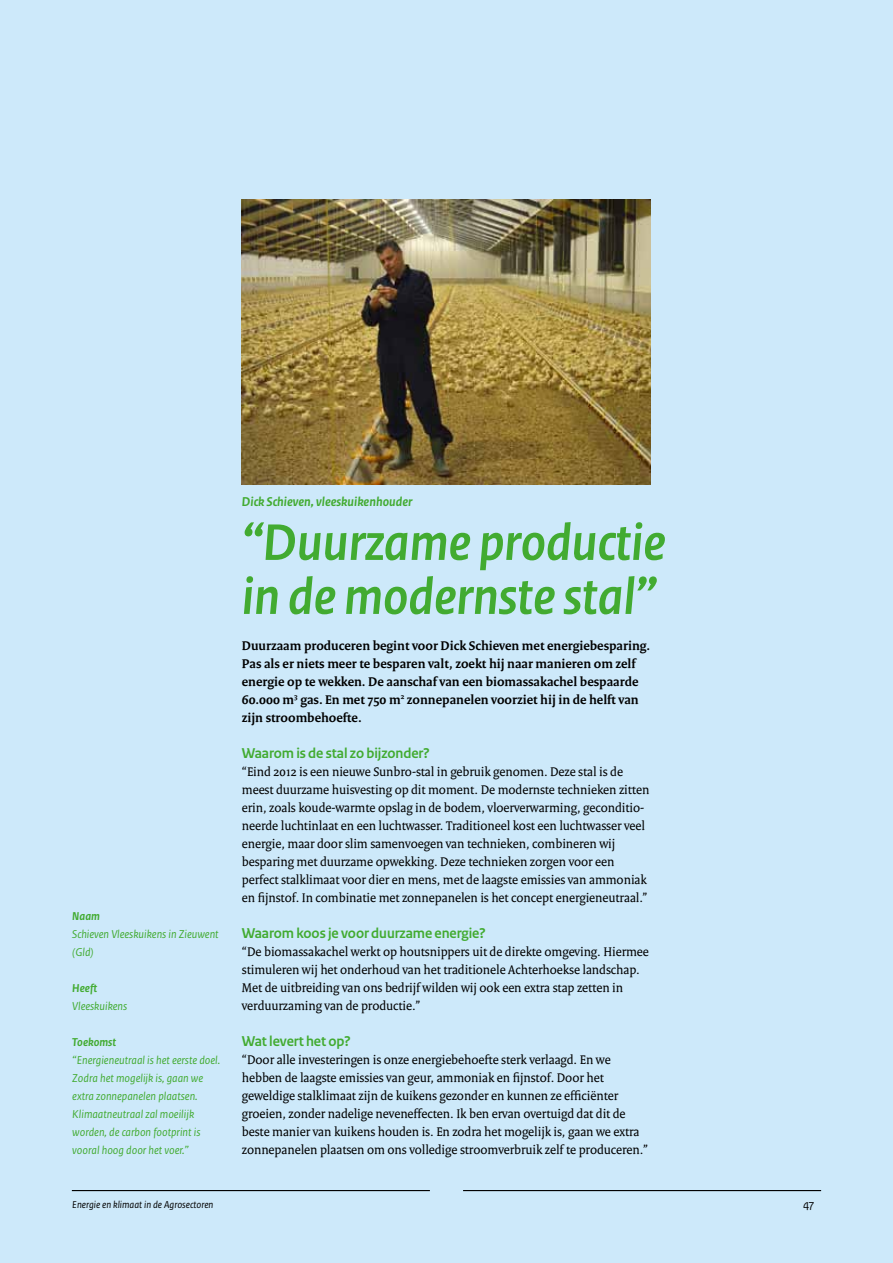
<style>
.page{position:relative;width:893px;height:1263px;background:#cde9fa}
.page>*{position:absolute;margin:0;border:0;box-sizing:border-box;transform-origin:0 0}
.t1{font:italic 700 54px/54px "Rijksoverheid Sans Heading";color:#42ab31}
.t2{font:700 15px "Rijksoverheid Sans Heading";letter-spacing:-.005em;color:#42ab31}
.t3{font:13.5px/18px "Rijksoverheid Serif";letter-spacing:-.005em;color:#000}
.t4{font:700 13.5px/18px "Rijksoverheid Serif";color:#000}
.t5{font:italic 700 13.5px "Rijksoverheid Sans Text";color:#42ab31}
.t6{font:italic 12px/18px "Rijksoverheid Sans Text";color:#42ab31}
.t7{font:italic 700 12px "Rijksoverheid Sans Text";color:#42ab31}
.t8{font:12px "Rijksoverheid Sans Text";color:#000}
.t9{font:italic 10.5px "Rijksoverheid Sans Text";color:#000}
</style>
<div class="page">
<img style="left:242px;top:200px;width:409px;height:285px">
<p class="t5" style="left:242px;top:494px;width:172px">Dick Schieven, vleeskuikenhouder</p>
<p class="t7" style="left:72px;top:909px;width:29px">Naam</p>
<p class="t6" style="left:72px;top:925px;width:148px">Schieven Vleeskuikens in Zieuwent (Gld)</p>
<p class="t7" style="left:72px;top:981px;width:26px">Heeft</p>
<p class="t6" style="left:72px;top:997px;width:56px">Vleeskuikens</p>
<p class="t7" style="left:72px;top:1035px;width:45px">Toekomst</p>
<p class="t6" style="left:72px;top:1051px;width:149px">“Energieneutraal is het eerste doel.<br>Zodra het mogelijk is, gaan we extra zonnepanelen plaatsen.<br>Klimaatneutraal zal moeilijk worden, de carbon footprint is vooral hoog door het voer.”</p>
<h1 class="t1" style="left:242px;top:516px;width:425px">“Duurzame productie in de modernste stal”</h1>
<p class="t4" style="left:242px;top:636px;width:410px">Duurzaam produceren begint voor Dick Schieven met energiebesparing.<br>Pas als er niets meer te besparen valt, zoekt hij naar manieren om zelf energie op te wekken. De aanschaf van een biomassakachel bespaarde 60.000 m<sup>3</sup> gas. En met 750 m<sup>2</sup> zonnepanelen voorziet hij in de helft van zijn stroombehoefte.</p>
<p class="t2" style="left:242px;top:745px;width:189px">Waarom is de stal zo bijzonder?</p>
<p class="t3" style="left:242px;top:762px;width:409px">“Eind 2012 is een nieuwe Sunbro-stal in gebruik genomen. Deze stal is de meest duurzame huisvesting op dit moment. De modernste technieken zitten erin, zoals koude-warmte opslag in de bodem, vloerverwarming, geconditio&shy;neerde luchtinlaat en een luchtwasser. Traditioneel kost een luchtwasser veel energie, maar door slim samenvoegen van technieken, combineren wij besparing met duurzame opwekking. Deze technieken zorgen voor een perfect stalklimaat voor dier en mens, met de laagste emissies van ammoniak en fijnstof. In combinatie met zonnepanelen is het concept energieneutraal.”</p>
<p class="t2" style="left:242px;top:925px;width:245px">Waarom koos je voor duurzame energie?</p>
<p class="t3" style="left:242px;top:942px;width:409px">“De biomassakachel werkt op houtsnippers uit de direkte omgeving. Hiermee stimuleren wij het onderhoud van het traditionele Achterhoekse landschap.<br>Met de uitbreiding van ons bedrijf wilden wij ook een extra stap zetten in verduurzaming van de productie.”</p>
<p class="t2" style="left:242px;top:1033px;width:110px">Wat levert het op?</p>
<p class="t3" style="left:242px;top:1050px;width:408px">“Door alle investeringen is onze energiebehoefte sterk verlaagd. En we hebben de laagste emissies van geur, ammoniak en fijnstof. Door het geweldige stalklimaat zijn de kuikens gezonder en kunnen ze efficiënter groeien, zonder nadelige neveneffecten. Ik ben ervan overtuigd dat dit de beste manier van kuikens houden is. En zodra het mogelijk is, gaan we extra zonnepanelen plaatsen om ons volledige stroomverbruik zelf te produceren.”</p>
<p class="t9" style="left:72px;top:1199px;width:143px">Energie en klimaat in de Agrosectoren</p>
<p class="t8" style="left:803px;top:1197px;width:13px">47</p>
</div>
